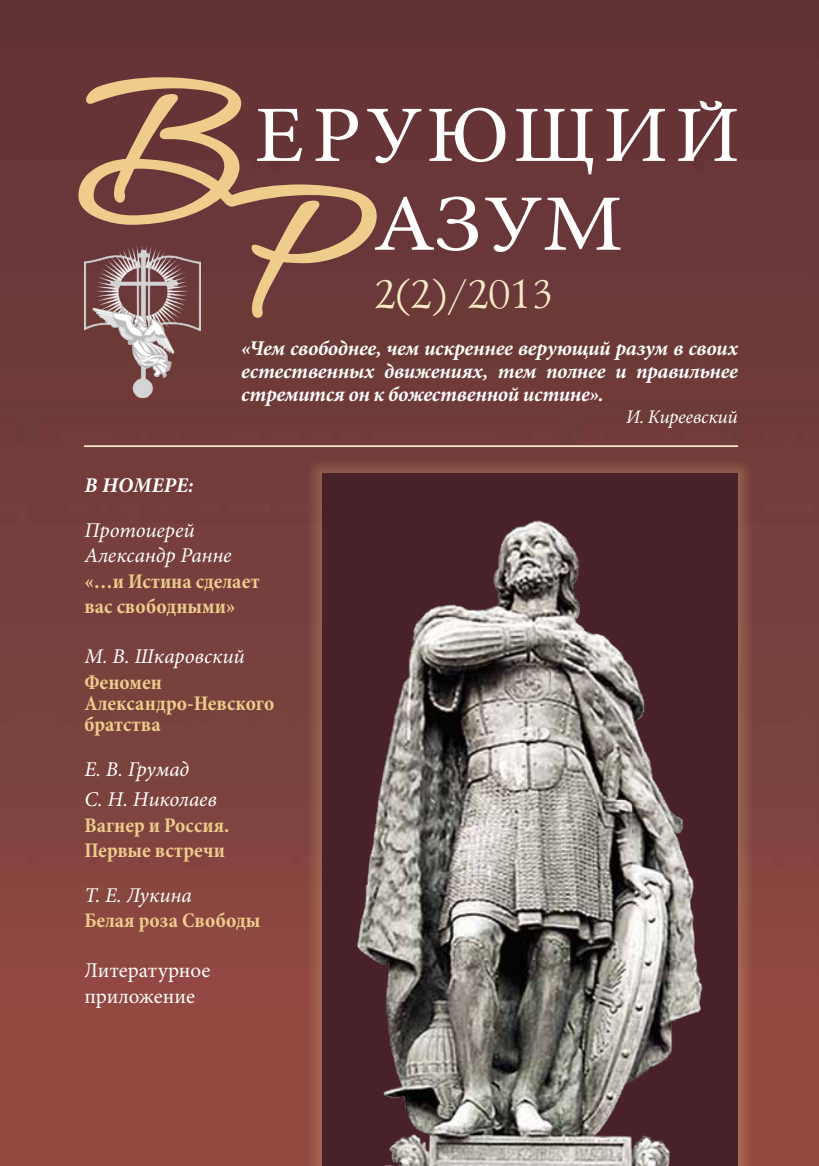
<style>
.page{position:relative;width:819px;height:1166px;background:#fff}
.page>*{position:absolute;margin:0;border:0;box-sizing:border-box;transform-origin:0 0}
.t1{font:40.25px "Lazurski C";color:#f8eac6}
.t2{font:italic 700 21px/22.8px "Minion Pro";letter-spacing:-.015em;color:#fff;text-align:justify}
.t3{font:700 condensed 21px/21px "Minion Pro";color:#edcc8c}
.t4{font:italic 21px/25.2px "Minion Pro";color:#fff}
.t5{font:21px/25.2px "Minion Pro";color:#fff}
.t6{font:italic 19.25px "Minion Pro";letter-spacing:-.02em;color:#fff}
</style>
<div class="page">
<img style="left:0;top:0;width:819px;height:1166px">
<div style="left:308px;top:459px;width:444px;height:707px;background:#edcc8c;opacity:.44"></div>
<div style="left:322px;top:474px;width:416px;height:692px;background:#482228"></div>
<img style="left:357px;top:520px;width:346px;height:646px">
<hr style="left:84px;top:445px;width:654px;height:2px;background:#f8eac6">
<img style="left:84px;top:320px;width:117px;height:78px">
<svg style="left:379px;top:196px;width:241px;height:56px"></svg>
<svg style="left:379px;top:101px;width:357px;height:73px"></svg>
<svg style="left:76px;top:75px;width:303px;height:245px;background:#885c52"></svg>
<h1 class="t1" style="left:372px;top:271px;width:180px">2(2)/2013</h1>
<p class="t2" style="left:241px;top:337px;width:498px">«Чем свободнее, чем искреннее верующий разум в своих естественных движениях, тем полнее и правильнее стремится он к божественной истине».</p>
<p class="t6" style="left:626px;top:404px;width:113px">И. Киреевский</p>
<p class="t2" style="left:84px;top:473px;width:111px">В НОМЕРЕ:</p>
<p class="t4" style="left:84px;top:517px;width:149px">Протоиерей<br>Александр Ранне</p>
<p class="t3" style="left:84px;top:568px;width:177px;line-height:25px">«…и Истина сделает вас свободными»</p>
<p class="t4" style="left:84px;top:643px;width:162px">М. В. Шкаровский</p>
<p class="t3" style="left:84px;top:671px;width:191px">Феномен<br>Александро-Невского братства</p>
<p class="t4" style="left:84px;top:754px;width:134px;line-height:30.1px">Е. В. Грумад<br>С. Н. Николаев</p>
<p class="t3" style="left:84px;top:812px;width:147px;line-height:25.2px">Вагнер и Россия.<br>Первые встречи</p>
<p class="t4" style="left:84px;top:883px;width:109px">Т. Е. Лукина</p>
<p class="t3" style="left:84px;top:910px;width:178px">Белая роза свободы</p>
<p class="t5" style="left:84px;top:958px;width:127px">Литературное приложение</p>
</div>
